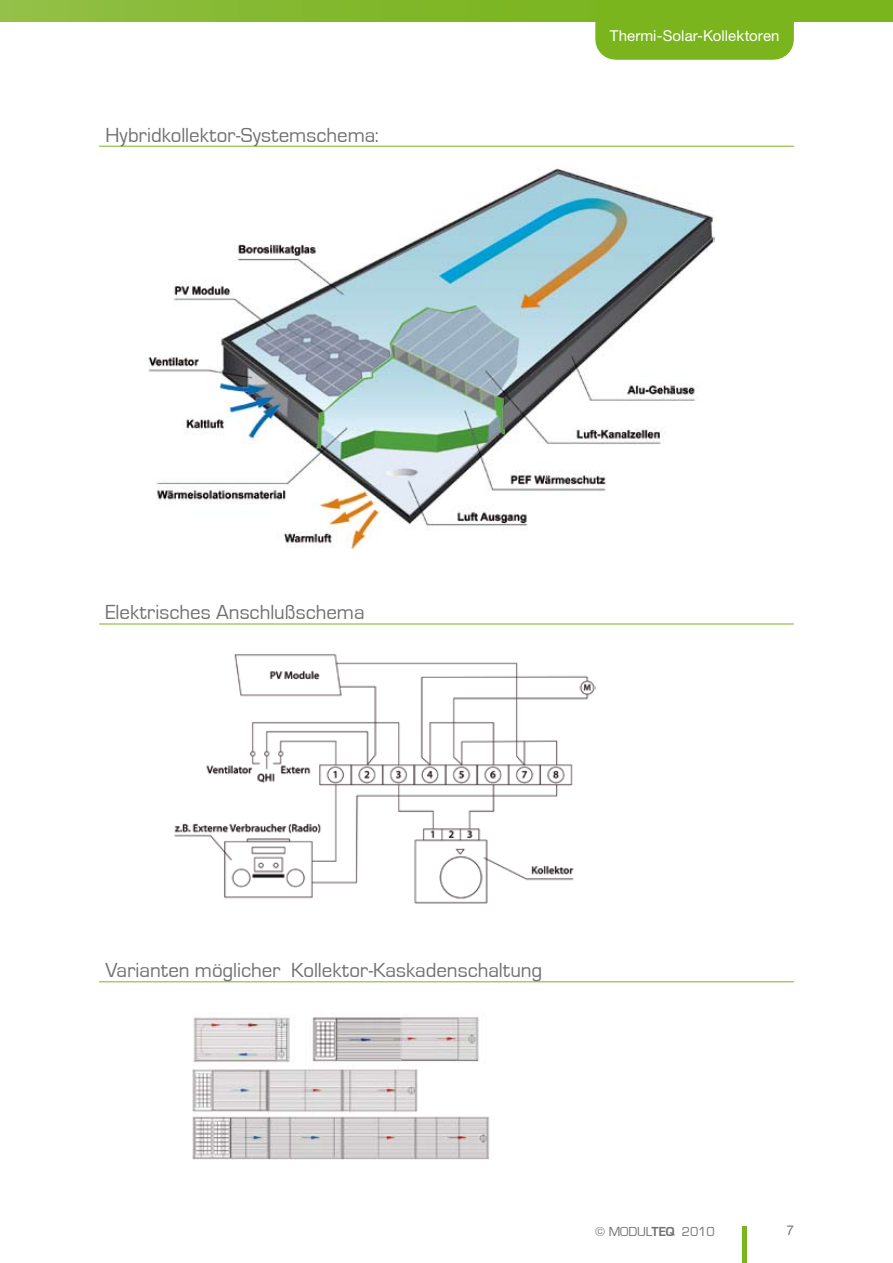
<style>
.page{position:relative;width:893px;height:1263px;background:#fff}
.page>*{position:absolute;margin:0;border:0;box-sizing:border-box;transform-origin:0 0}
.t1{font:21px "Eurostile";letter-spacing:-.005em;color:#707173}
.t2{font:15px "Helvetica Neue";letter-spacing:.005em;color:#fff}
.t3{font:13.5px "Eurostile";letter-spacing:-.005em;color:#707173}
.t4{font:13.5px "Helvetica Neue";color:#707173}
.s1{font-weight:700}
</style>
<div class="page">
<svg style="left:0;top:0;width:893px;height:22px;background:#83b82e"></svg>
<div style="left:595px;top:0;width:199px;height:60px;background:#7ab51d"></div>
<div style="left:742px;top:1226px;width:5px;height:37px;background:#7ab51d"></div>
<img style="left:148px;top:168px;width:566px;height:380px">
<hr style="left:99px;top:624px;width:695px;height:1px;background:#7ab51d">
<hr style="left:99px;top:146px;width:695px;height:1px;background:#7ab51d">
<img style="left:174px;top:654px;width:421px;height:249px">
<hr style="left:99px;top:981px;width:695px;height:1px;background:#7ab51d">
<img style="left:193px;top:1017px;width:297px;height:143px">
<p class="t1" style="left:105px;top:123px;width:275px">Hybridkollektor-Systemschema:</p>
<p class="t2" style="left:610px;top:27px;width:171px">Thermi-Solar-Kollektoren</p>
<p class="t1" style="left:105px;top:601px;width:261px">Elektrisches Anschlußschema</p>
<p class="t1" style="left:105px;top:959px;width:438px">Varianten möglicher Kollektor-Kaskadenschaltung</p>
<p class="t3" style="left:595px;top:1224px;width:121px">© MODUL<span class="s1">TEQ</span> 2010</p>
<p class="t4" style="left:786px;top:1222px;width:9px">7</p>
</div>
